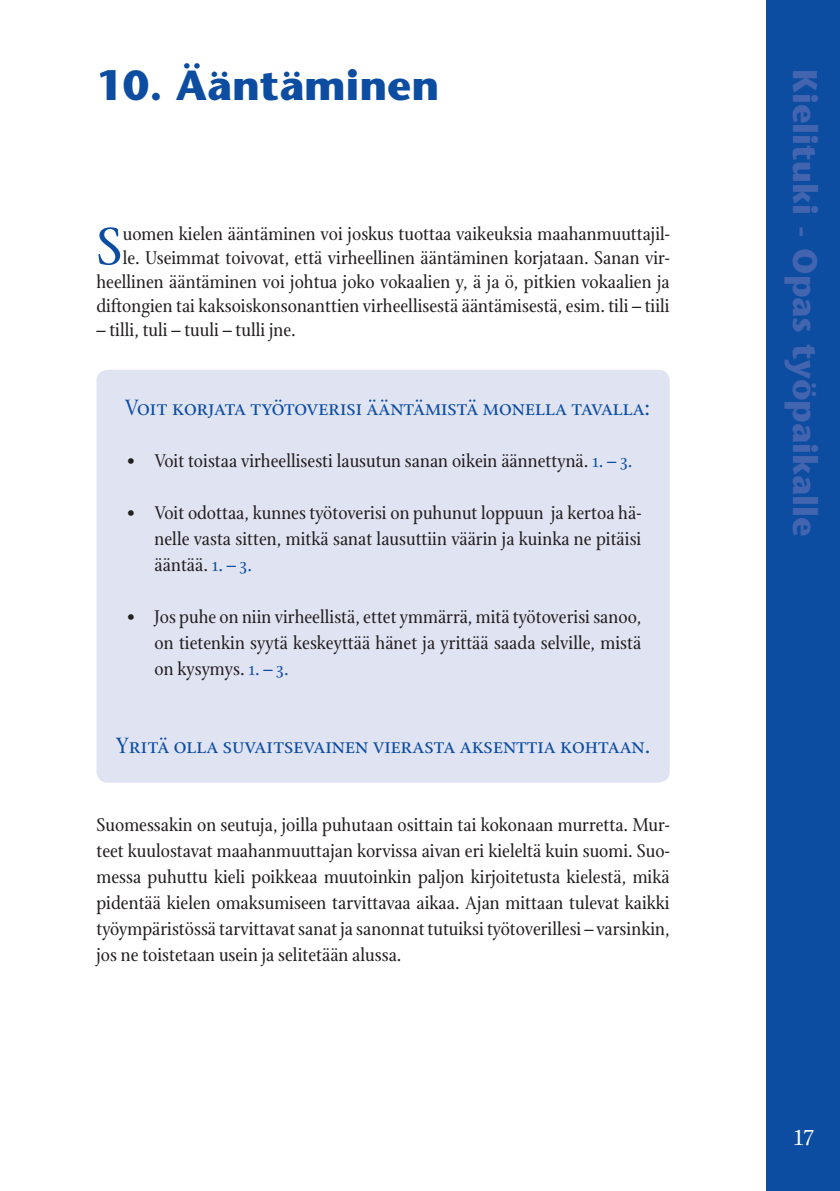
<style>
.page{position:relative;width:840px;height:1191px;background:#fff}
.page>*{position:absolute;margin:0;border:0;box-sizing:border-box;transform-origin:0 0}
.t1{font:57.4px "Stone Print";color:#0d4da1}
.t2{font:700 42px "Stone Sans";color:#0d4da1}
.t3{font:700 34px "Stone Sans";color:#4365b0}
.t4{font:24px "Stone Print Roman SC";color:#0d4da1}
.t5{font:24px "Stone Print";color:#fff}
.t6{font:20px/26px "Stone Print";color:#231f20;text-align:justify}
.s1{font-family:"Stone Print Roman SC";color:#0d4da1}
</style>
<div class="page">
<div style="left:766px;top:0;width:73px;height:1191px;background:#0d4da1"></div>
<div style="left:96px;top:370px;width:573px;height:412px;background:#e0e4f2;border-radius:11px"></div>
<h2 class="t2" style="left:96px;top:60px;width:344px">10. Ääntäminen</h2>
<p class="t6" style="left:96px;top:222px;width:574px;line-height:24px;text-align:right">uomen kielen ääntäminen voi joskus tuottaa vaikeuksia maahanmuuttajil-<br>le. Useimmat toivovat, että virheellinen ääntäminen korjataan. Sanan vir&shy;heellinen ääntäminen voi johtua joko vokaalien y, ä ja ö, pitkien vokaalien ja diftongien tai kaksoiskonsonanttien virheellisestä ääntämisestä, esim. tili – tiili</p>
<p class="t6" style="left:96px;top:317px;width:201px">– tilli, tuli – tuuli – tulli jne.</p>
<h1 class="t1" style="left:96px;top:214px;width:28px">S</h1>
<p class="t4" style="left:125px;top:393px;width:526px">Voit korjata työtoverisi ääntämistä monella tavalla:</p>
<p class="t6" style="left:126px;top:447px;width:507px">• Voit toistaa virheellisesti lausutun sanan oikein äännettynä. <span class="s1">1. – 3.</span></p>
<p class="t6" style="left:154px;top:499px;width:488px;text-indent:-28px">• Voit odottaa, kunnes työtoverisi on puhunut loppuun ja kertoa hä&shy;nelle vasta sitten, mitkä sanat lausuttiin väärin ja kuinka ne pitäisi ääntää. <span class="s1">1. – 3.</span></p>
<p class="t6" style="left:154px;top:603px;width:488px;text-indent:-28px">• Jos puhe on niin virheellistä, ettet ymmärrä, mitä työtoverisi sanoo, on tietenkin syytä keskeyttää hänet ja yrittää saada selville, mistä on kysymys. <span class="s1">1. – 3.</span></p>
<p class="t4" style="left:116px;top:731px;width:535px">Yritä olla suvaitsevainen vierasta aksenttia kohtaan.</p>
<p class="t6" style="left:96px;top:811px;width:574px">Suomessakin on seutuja, joilla puhutaan osittain tai kokonaan murretta. Mur&shy;teet kuulostavat maahanmuuttajan korvissa aivan eri kieleltä kuin suomi. Suo&shy;messa puhuttu kieli poikkeaa muutoinkin paljon kirjoitetusta kielestä, mikä pidentää kielen omaksumiseen tarvittavaa aikaa. Ajan mittaan tulevat kaikki työympäristössä tarvittavat sanat ja sanonnat tutuiksi työtoverillesi – varsinkin, jos ne toistetaan usein ja selitetään alussa.</p>
<h3 class="t3" style="left:825px;top:69px;width:469px;rotate:90deg">Kielituki - Opas työpaikalle</h3>
<p class="t5" style="left:792px;top:1123px;width:22px">17</p>
</div>
